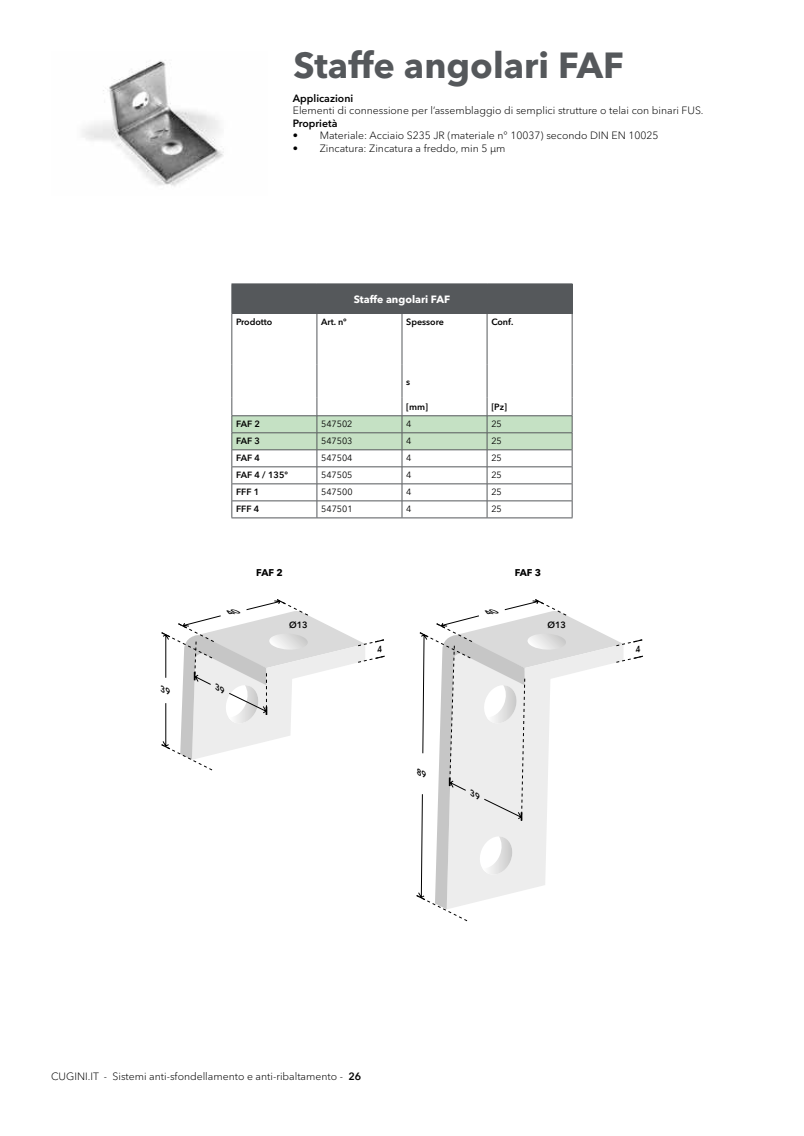
<style>
.page{position:relative;width:804px;height:1136px;background:#fff}
.page>*{position:absolute;margin:0;border:0;box-sizing:border-box;transform-origin:0 0}
.t1{font:700 36px "Avenir Next World";color:#55585b}
.t2{font:300 10.5px "Avenir Next World";color:#000}
.t3{font:600 10.5px "Avenir Next World";color:#000}
.t4{font:700 10.5px "Avenir Next World";color:#fff}
.t5{font:700 9.75px "Avenir Next World";letter-spacing:-.025em;color:#000}
.t6{font:600 9px "Avenir Next World";color:#000}
.t7{font:9px "Avenir Next World";color:#000}
.s1{font-weight:600}
</style>
<div class="page">
<img style="left:82px;top:60px;width:142px;height:127px">
<div style="left:232px;top:284px;width:340px;height:29px;background:#55585b"></div>
<svg style="left:572px;top:284px;width:1px;height:29px"></svg>
<hr style="left:231px;top:283px;width:86px;height:1px;background:#55585b">
<svg style="left:231px;top:284px;width:1px;height:29px"></svg>
<hr style="left:317px;top:283px;width:85px;height:1px;background:#55585b">
<hr style="left:402px;top:283px;width:85px;height:1px;background:#55585b">
<hr style="left:487px;top:283px;width:85px;height:1px;background:#55585b">
<hr style="left:231px;top:517px;width:86px;height:1px;background:#55585b">
<hr style="left:317px;top:517px;width:85px;height:1px;background:#55585b">
<hr style="left:402px;top:517px;width:85px;height:1px;background:#55585b">
<hr style="left:487px;top:517px;width:85px;height:1px;background:#55585b">
<hr style="left:231px;top:313px;width:1px;height:51px;background:#55585b">
<hr style="left:572px;top:313px;width:1px;height:51px;background:#55585b">
<hr style="left:231px;top:364px;width:1px;height:33px;background:#55585b">
<hr style="left:572px;top:364px;width:1px;height:33px;background:#55585b">
<hr style="left:317px;top:313px;width:1px;height:51px;background:#55585b">
<hr style="left:402px;top:313px;width:1px;height:51px;background:#55585b">
<hr style="left:487px;top:313px;width:1px;height:51px;background:#55585b">
<hr style="left:317px;top:364px;width:1px;height:33px;background:#55585b">
<hr style="left:402px;top:364px;width:1px;height:33px;background:#55585b">
<hr style="left:487px;top:364px;width:1px;height:33px;background:#55585b">
<svg style="left:231px;top:397px;width:342px;height:120px"></svg>
<hr style="left:232px;top:432px;width:85px;height:1px;background:#55585b">
<hr style="left:317px;top:432px;width:85px;height:1px;background:#55585b">
<hr style="left:402px;top:432px;width:85px;height:1px;background:#55585b">
<hr style="left:487px;top:432px;width:85px;height:1px;background:#55585b">
<svg style="left:161px;top:599px;width:224px;height:171px"></svg>
<svg style="left:416px;top:599px;width:227px;height:322px"></svg>
<h1 class="t1" style="left:293px;top:45px;width:332px">Staffe angolari FAF</h1>
<p class="t3" style="left:293px;top:92px;width:62px">Applicazioni</p>
<p class="t2" style="left:293px;top:102px;width:412px">Elementi di connessione per l’assemblaggio di semplici strutture o telai con binari FUS.</p>
<p class="t3" style="left:293px;top:117px;width:46px">Proprietà</p>
<p class="t2" style="left:293px;top:127px;width:367px">• Materiale: Acciaio S235 JR (materiale n° 10037) secondo DIN EN 10025</p>
<p class="t2" style="left:293px;top:140px;width:214px">• Zincatura: Zincatura a freddo, min 5 μm</p>
<p class="t4" style="left:354px;top:293px;width:98px">Staffe angolari FAF</p>
<p class="t6" style="left:236px;top:316px;width:38px">Prodotto</p>
<p class="t6" style="left:321px;top:316px;width:27px">Art. n°</p>
<p class="t6" style="left:406px;top:316px;width:39px">Spessore</p>
<p class="t6" style="left:491px;top:316px;width:24px">Conf.</p>
<p class="t6" style="left:406px;top:376px;width:5px">s</p>
<p class="t6" style="left:406px;top:401px;width:23px">[mm]</p>
<p class="t6" style="left:491px;top:401px;width:17px">[Pz]</p>
<p class="t6" style="left:236px;top:418px;width:25px">FAF 2</p>
<p class="t7" style="left:321px;top:416px;width:33px">547502</p>
<p class="t7" style="left:406px;top:416px;width:7px">4</p>
<p class="t7" style="left:491px;top:416px;width:12px">25</p>
<p class="t6" style="left:236px;top:435px;width:25px">FAF 3</p>
<p class="t7" style="left:321px;top:433px;width:33px">547503</p>
<p class="t7" style="left:406px;top:433px;width:7px">4</p>
<p class="t7" style="left:491px;top:433px;width:12px">25</p>
<p class="t6" style="left:236px;top:452px;width:25px">FAF 4</p>
<p class="t7" style="left:321px;top:450px;width:33px">547504</p>
<p class="t7" style="left:406px;top:450px;width:7px">4</p>
<p class="t7" style="left:491px;top:450px;width:12px">25</p>
<p class="t6" style="left:236px;top:469px;width:53px">FAF 4 / 135°</p>
<p class="t7" style="left:321px;top:467px;width:33px">547505</p>
<p class="t7" style="left:406px;top:467px;width:7px">4</p>
<p class="t7" style="left:491px;top:467px;width:12px">25</p>
<p class="t6" style="left:236px;top:486px;width:25px">FFF 1</p>
<p class="t7" style="left:321px;top:484px;width:33px">547500</p>
<p class="t7" style="left:406px;top:484px;width:7px">4</p>
<p class="t7" style="left:491px;top:484px;width:12px">25</p>
<p class="t6" style="left:236px;top:503px;width:25px">FFF 4</p>
<p class="t7" style="left:321px;top:501px;width:33px">547501</p>
<p class="t7" style="left:406px;top:501px;width:7px">4</p>
<p class="t7" style="left:491px;top:501px;width:12px">25</p>
<p class="t5" style="left:256px;top:567px;width:28px">FAF 2</p>
<p class="t5" style="left:514px;top:567px;width:28px">FAF 3</p>
<p class="t6" style="left:289px;top:619px;width:20px">Ø13</p>
<p class="t6" style="left:547px;top:619px;width:20px">Ø13</p>
<p class="t2" style="left:51px;top:1067px;width:311px">CUGINI.IT - Sistemi anti-sfondellamento e anti-ribaltamento - <span class="s1">26</span></p>
</div>
